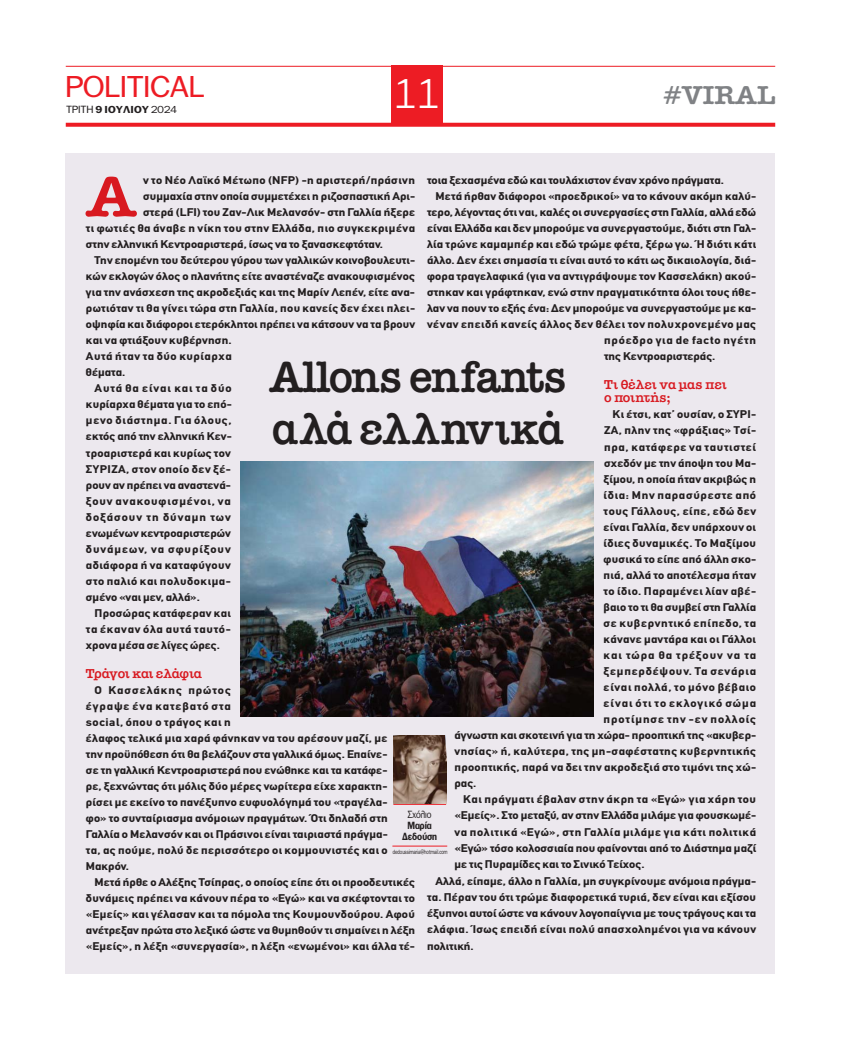
<style>
.page{position:relative;width:841px;height:1039px;background:#fff}
.page>*{position:absolute;margin:0;border:0;box-sizing:border-box;transform-origin:0 0}
.t1{font:57.5px "American Type ITC Hel Dm Bd";color:#d81920;scale:1.11 1}
.t2{font:44px/51.6px "American Type ITC Hel Dm Bd";letter-spacing:-.02em;color:#231f20}
.t3{font:300 40px "PF Franklin Gothic";color:#fff}
.t4{font:29px "PF Franklin Gothic";color:#ed1c24;scale:1.1 1}
.t5{font:26px "American Type ITC Hel Dm Bd";color:#808285;scale:1.06 1}
.t6{font:13px/13px "American Type ITC Hel Dm Bd";letter-spacing:-.015em;color:#d81920}
.t7{font:700 11px/16px "CF Din";letter-spacing:.015em;color:#231f20;scale:1.11 1}
.t8{font:700 11px "CF Din";letter-spacing:.04em;color:#231f20;scale:1.11 1}
.t9{font:700 11px "CF Din";letter-spacing:.035em;color:#231f20;scale:1.11 1}
.t10{font:700 11px "CF Din";letter-spacing:.08em;color:#231f20;scale:1.11 1}
.t11{font:700 11px "CF Din";letter-spacing:.06em;color:#231f20;scale:1.11 1}
.t12{font:700 11px "CF Din";letter-spacing:.055em;color:#231f20;scale:1.11 1}
.t13{font:700 11px "CF Din";letter-spacing:.045em;color:#231f20;scale:1.11 1}
.t14{font:700 11px "CF Din";letter-spacing:.05em;color:#231f20;scale:1.11 1}
.t15{font:700 11px "CF Din";letter-spacing:.065em;color:#231f20;scale:1.11 1}
.t16{font:700 11px "CF Din";letter-spacing:.07em;color:#231f20;scale:1.11 1}
.t17{font:700 11px "CF Din";letter-spacing:.075em;color:#231f20;scale:1.11 1}
.t18{font:700 10px/11px "PF Franklin Gothic";color:#231f20;text-align:center;scale:.86 1}
.t19{font:10px "PF Franklin Gothic";color:#231f20;scale:.86 1}
.t20{font:700 9.7px "PF Franklin Gothic";letter-spacing:.01em;color:#231f20;scale:1.1 1}
.t21{font:6px "PF Franklin Gothic";color:#231f20;scale:.75 1}
.s1{font-weight:400;font-size:10px}
.s2{font-weight:400}
</style>
<div class="page">
<hr style="left:66px;top:66px;width:708px;height:1px;background:#ed1c24">
<svg style="left:66px;top:123px;width:708px;height:4px;background:#ee2b32"></svg>
<div style="left:391px;top:66px;width:51px;height:60px;background:#ed1c24"></div>
<div style="left:66px;top:153px;width:708px;height:820px;background:#ece8ee"></div>
<hr style="left:392px;top:845px;width:55px;height:1px;background:#ed1c24">
<img style="left:393px;top:735px;width:53px;height:69px">
<img style="left:241px;top:461px;width:352px;height:255px">
<h3 class="t4" style="left:66px;top:70px;width:127px">ΡOLITICAL</h3>
<h3 class="t3" style="left:393px;top:71px;width:48px">11</h3>
<h3 class="t5" style="left:663px;top:86px;width:107px">#VIRAL</h3>
<p class="t20" style="left:66px;top:104px;width:102px"><span class="s1">ΤΡΙΤΗ</span> 9 ΙΟΥΛΙΟΥ <span class="s2">2024</span></p>
<p class="t7" style="left:427px;top:174px;width:269px">τοια ξεχασμένα εδώ και τουλάχιστον έναν χρόνο πράγματα.</p>
<p class="t7" style="left:435px;top:190px;width:290px">Μετά ήρθαν διάφοροι «προεδρικοί» να το κάνουν ακόμη καλύ-</p>
<p class="t7" style="left:427px;top:206px;width:298px">τερο, λέγοντας ότι ναι, καλές οι συνεργασίες στη Γαλλία, αλλά εδώ</p>
<p class="t7" style="left:427px;top:222px;width:298px">είναι Ελλάδα και δεν μπορούμε να συνεργαστούμε, διότι στη Γαλ-</p>
<p class="t7" style="left:427px;top:238px;width:298px">λία τρώνε καμαμπέρ και εδώ τρώμε φέτα, ξέρω γω. Ή διότι κάτι</p>
<p class="t7" style="left:427px;top:254px;width:298px">άλλο. Δεν έχει σημασία τι είναι αυτό το κάτι ως δικαιολογία, διά-</p>
<p class="t7" style="left:427px;top:270px;width:298px">φορα τραγελαφικά (για να αντιγράψουμε τον Κασσελάκη) ακού-</p>
<p class="t7" style="left:427px;top:286px;width:298px">στηκαν και γράφτηκαν, ενώ στην πραγματικότητα όλοι τους ήθε-</p>
<p class="t7" style="left:427px;top:302px;width:298px">λαν να πουν το εξής ένα: Δεν μπορούμε να συνεργαστούμε με κα-</p>
<p class="t8" style="left:427px;top:320px;width:298px">νέναν επειδή κανείς άλλος δεν θέλει τον πολυχρονεμένο μας</p>
<p class="t16" style="left:603px;top:336px;width:138px">πρόεδρο για de facto ηγέτη</p>
<p class="t7" style="left:603px;top:350px;width:102px">της Κεντροαριστεράς.</p>
<p class="t6" style="left:603px;top:380px;width:124px">Τι θέλει να μας πει ο ποιητής;</p>
<p class="t7" style="left:612px;top:408px;width:131px">Κι έτσι, κατ’ ουσίαν, ο ΣΥΡΙ-</p>
<p class="t9" style="left:603px;top:426px;width:138px">ΖΑ, πλην της «φράξιας» Τσί-</p>
<p class="t11" style="left:603px;top:442px;width:138px">πρα, κατάφερε να ταυτιστεί</p>
<p class="t7" style="left:603px;top:456px;width:138px">σχεδόν με την άποψη του Μα-</p>
<p class="t7" style="left:603px;top:472px;width:139px">ξίμου, η οποία ήταν ακριβώς η</p>
<p class="t11" style="left:603px;top:490px;width:139px">ίδια: Μην παρασύρεστε από</p>
<p class="t14" style="left:603px;top:506px;width:139px">τους Γάλλους, είπε, εδώ δεν</p>
<p class="t7" style="left:603px;top:520px;width:139px">είναι Γαλλία, δεν υπάρχουν οι</p>
<p class="t9" style="left:603px;top:538px;width:139px">ίδιες δυναμικές. Το Μαξίμου</p>
<p class="t7" style="left:603px;top:552px;width:139px">φυσικά το είπε από άλλη σκο-</p>
<p class="t7" style="left:603px;top:568px;width:139px">πιά, αλλά το αποτέλεσμα ήταν</p>
<p class="t8" style="left:603px;top:586px;width:139px">το ίδιο. Παραμένει λίαν αβέ-</p>
<p class="t7" style="left:603px;top:600px;width:139px">βαιο το τι θα συμβεί στη Γαλλία</p>
<p class="t12" style="left:603px;top:618px;width:139px">σε κυβερνητικό επίπεδο, τα</p>
<p class="t7" style="left:603px;top:632px;width:139px">κάνανε μαντάρα και οι Γάλλοι</p>
<p class="t10" style="left:603px;top:650px;width:139px">και τώρα θα τρέξουν να τα</p>
<p class="t15" style="left:603px;top:666px;width:139px">ξεμπερδέψουν. Τα σενάρια</p>
<p class="t11" style="left:603px;top:682px;width:139px">είναι πολλά, το μόνο βέβαιο</p>
<p class="t10" style="left:603px;top:698px;width:139px">είναι ότι το εκλογικό σώμα</p>
<p class="t10" style="left:603px;top:714px;width:139px">προτίμησε την -εν πολλοίς</p>
<p class="t7" style="left:454px;top:728px;width:273px">άγνωστη και σκοτεινή για τη χώρα- προοπτική της «ακυβερ-</p>
<p class="t8" style="left:454px;top:746px;width:273px">νησίας» ή, καλύτερα, της μη-σαφέστατης κυβερνητικής</p>
<p class="t7" style="left:454px;top:760px;width:273px">προοπτικής, παρά να δει την ακροδεξιά στο τιμόνι της χώ-</p>
<p class="t7" style="left:454px;top:776px;width:21px">ρας.</p>
<p class="t13" style="left:463px;top:795px;width:265px">Και πράγματι έβαλαν στην άκρη τα «Εγώ» για χάρη του</p>
<p class="t7" style="left:454px;top:808px;width:273px">«Εμείς». Στο μεταξύ, αν στην Ελλάδα μιλάμε για φουσκωμέ-</p>
<p class="t12" style="left:454px;top:827px;width:273px">να πολιτικά «Εγώ», στη Γαλλία μιλάμε για κάτι πολιτικά</p>
<p class="t7" style="left:454px;top:841px;width:273px">«Εγώ» τόσο κολοσσιαία που φαίνονται από το Διάστημα μαζί</p>
<p class="t7" style="left:454px;top:857px;width:173px">με τις Πυραμίδες και το Σινικό Τείχος.</p>
<p class="t7" style="left:435px;top:873px;width:290px">Αλλά, είπαμε, άλλο η Γαλλία, μη συγκρίνουμε ανόμοια πράγμα-</p>
<p class="t7" style="left:427px;top:890px;width:298px">τα. Πέραν του ότι τρώμε διαφορετικά τυριά, δεν είναι και εξίσου</p>
<p class="t7" style="left:427px;top:906px;width:298px">έξυπνοι αυτοί ώστε να κάνουν λογοπαίγνια με τους τράγους και τα</p>
<p class="t9" style="left:427px;top:925px;width:298px">ελάφια. Ίσως επειδή είναι πολύ απασχολημένοι για να κάνουν</p>
<p class="t7" style="left:427px;top:939px;width:44px">πολιτική.</p>
<h1 class="t1" style="left:86px;top:177px;width:47px">Α</h1>
<p class="t9" style="left:143px;top:176px;width:246px">ν το Νέο Λαϊκό Μέτωπο (NFP) -η αριστερή/πράσινη</p>
<p class="t7" style="left:143px;top:190px;width:246px">συμμαχία στην οποία συμμετέχει η ριζοσπαστική Αρι-</p>
<p class="t7" style="left:143px;top:206px;width:246px">στερά (LFI) του Ζαν-Λικ Μελανσόν- στη Γαλλία ήξερε</p>
<p class="t8" style="left:86px;top:224px;width:298px">τι φωτιές θα άναβε η νίκη του στην Ελλάδα, πιο συγκεκριμένα</p>
<p class="t7" style="left:86px;top:238px;width:269px">στην ελληνική Κεντροαριστερά, ίσως να το ξανασκεφτόταν.</p>
<p class="t7" style="left:94px;top:254px;width:290px">Την επομένη του δεύτερου γύρου των γαλλικών κοινοβουλευτι-</p>
<p class="t7" style="left:86px;top:270px;width:298px">κών εκλογών όλος ο πλανήτης είτε αναστέναζε ανακουφισμένος</p>
<p class="t7" style="left:86px;top:286px;width:298px">για την ανάσχεση της ακροδεξιάς και της Μαρίν Λεπέν, είτε ανα-</p>
<p class="t7" style="left:86px;top:302px;width:298px">ρωτιόταν τι θα γίνει τώρα στη Γαλλία, που κανείς δεν έχει πλει-</p>
<p class="t7" style="left:86px;top:318px;width:298px">οψηφία και διάφοροι ετερόκλητοι πρέπει να κάτσουν να τα βρουν</p>
<p class="t7" style="left:86px;top:334px;width:133px">και να φτιάξουν κυβέρνηση.</p>
<p class="t14" style="left:86px;top:352px;width:133px">Αυτά ήταν τα δύο κυρίαρχα</p>
<p class="t7" style="left:86px;top:366px;width:37px">θέματα.</p>
<p class="t10" style="left:94px;top:384px;width:125px">Αυτά θα είναι και τα δύο</p>
<p class="t7" style="left:86px;top:398px;width:133px">κυρίαρχα θέματα για το επό-</p>
<p class="t15" style="left:86px;top:416px;width:133px">μενο διάστημα. Για όλους,</p>
<p class="t7" style="left:86px;top:430px;width:133px">εκτός από την ελληνική Κεν-</p>
<p class="t7" style="left:86px;top:446px;width:132px">τροαριστερά και κυρίως τον</p>
<p class="t8" style="left:86px;top:464px;width:132px">ΣΥΡΙΖΑ, στον οποίο δεν ξέ-</p>
<p class="t7" style="left:86px;top:478px;width:132px">ρουν αν πρέπει να αναστενά-</p>
<p class="t17" style="left:86px;top:496px;width:132px">ξουν ανακουφισμένοι, να</p>
<p class="t10" style="left:86px;top:512px;width:132px">δοξάσουν τη δύναμη των</p>
<p class="t7" style="left:86px;top:526px;width:132px">ενωμένων κεντροαριστερών</p>
<p class="t10" style="left:86px;top:544px;width:132px">δυνάμεων, να σφυρίξουν</p>
<p class="t9" style="left:86px;top:560px;width:132px">αδιάφορα ή να καταφύγουν</p>
<p class="t13" style="left:86px;top:576px;width:132px">στο παλιό και πολυδοκιμα-</p>
<p class="t7" style="left:86px;top:590px;width:104px">σμένο «ναι μεν, αλλά».</p>
<p class="t7" style="left:94px;top:606px;width:124px">Προσώρας κατάφεραν και</p>
<p class="t11" style="left:86px;top:624px;width:132px">τα έκαναν όλα αυτά ταυτό-</p>
<p class="t7" style="left:86px;top:638px;width:122px">χρονα μέσα σε λίγες ώρες.</p>
<p class="t6" style="left:86px;top:668px;width:118px">Τράγοι και ελάφια</p>
<p class="t7" style="left:86px;top:683px;width:273px;text-indent:9px">Ο Κασσελάκης πρώτος<br>έγραψε ένα κατεβατό στα<br>social, όπου ο τράγος και η<br>έλαφος τελικά μια χαρά φάνηκαν να του αρέσουν μαζί, με την προϋπόθεση ότι θα βελάζουν στα γαλλικά όμως. Επαίνε&shy;σε τη γαλλική Κεντροαριστερά που ενώθηκε και τα κατάφε&shy;ρε, ξεχνώντας ότι μόλις δύο μέρες νωρίτερα είχε χαρακτη&shy;ρίσει με εκείνο το πανέξυπνο ευφυολόγημά του «τραγέλα&shy;φο» το συνταίριασμα ανόμοιων πραγμάτων. Ότι δηλαδή στη Γαλλία ο Μελανσόν και οι Πράσινοι είναι ταιριαστά πράγμα&shy;τα, ας πούμε, πολύ δε περισσότερο οι κομμουνιστές και ο Μακρόν.</p>
<p class="t7" style="left:86px;top:875px;width:298px;text-align:justify;text-indent:9px">Μετά ήρθε ο Αλέξης Τσίπρας, ο οποίος είπε ότι οι προοδευτικές δυνάμεις πρέπει να κάνουν πέρα το «Εγώ» και να σκέφτονται το «Εμείς» και γέλασαν και τα πόμολα της Κουμουνδούρου. Αφού ανέτρεξαν πρώτα στο λεξικό ώστε να θυμηθούν τι σημαίνει η λέξη «Εμείς», η λέξη «συνεργασία», η λέξη «ενωμένοι» και άλλα τέ-</p>
<h2 class="t2" style="left:269px;top:356px;width:298px">Allons enfants αλά ελληνικά</h2>
<p class="t19" style="left:408px;top:808px;width:29px">Σχόλιο</p>
<p class="t18" style="left:402px;top:819px;width:42px">Μαρία<br>Δεδούση</p>
<p class="t21" style="left:392px;top:848px;width:74px">dedoussimaria@hotmail.com</p>
</div>
